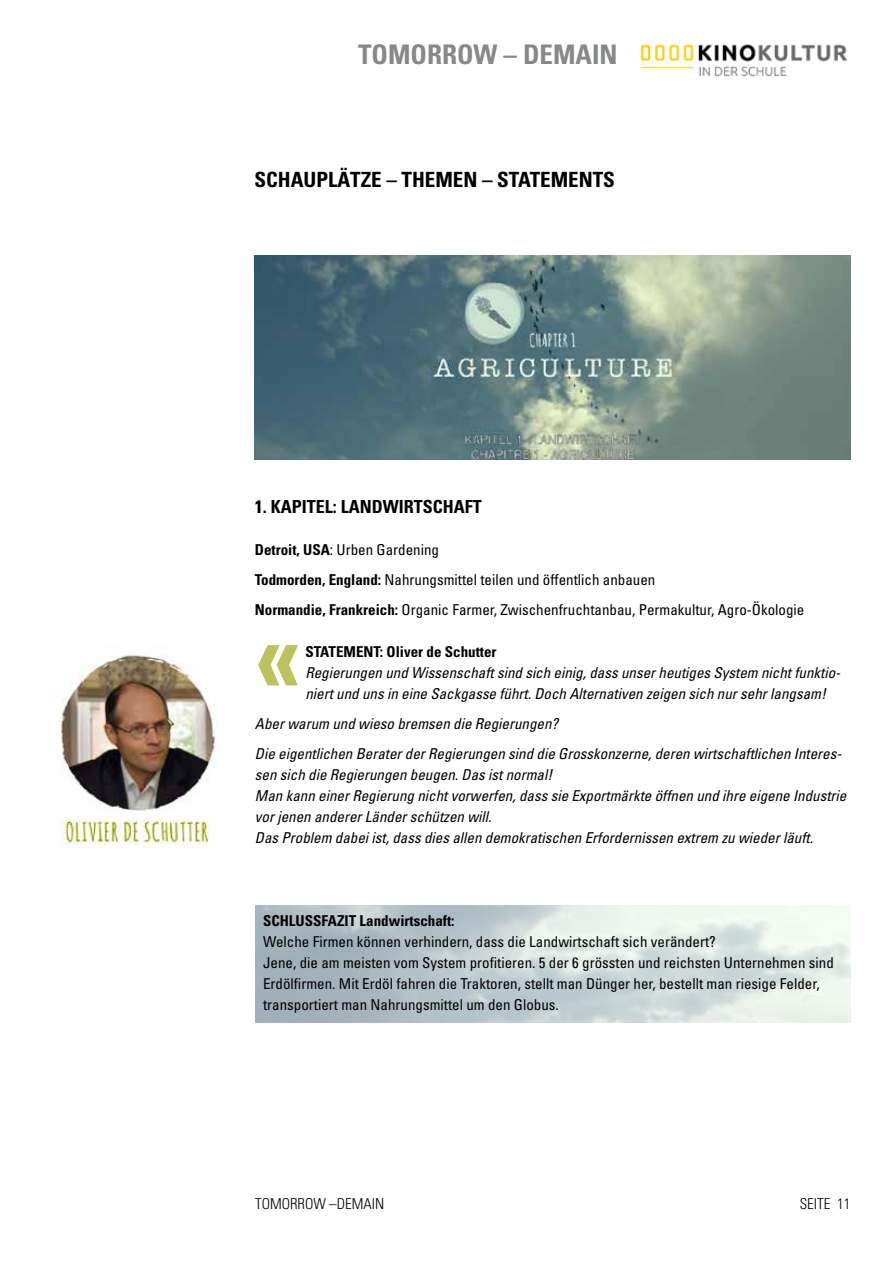
<style>
.page{position:relative;width:893px;height:1263px;background:#fff}
.page>*{position:absolute;margin:0;border:0;box-sizing:border-box;transform-origin:0 0}
.t1{font:700 condensed 103.5px "Univers";color:#bcc35c}
.t2{font:700 condensed 27px "Univers";color:#87888a}
.t3{font:700 condensed 21px "Univers";color:#000}
.t4{font:700 condensed 18px "Univers";color:#000}
.t5{font:italic condensed 15px/21px "Univers";color:#000}
.t6{font:condensed 15px/21px "Univers";color:#000}
.t7{font:700 condensed 15px "Univers";color:#000}
.t8{font:300 condensed 15px "Univers";color:#000}
.s1{font-weight:700}
</style>
<div class="page">
<img style="left:640px;top:44px;width:207px;height:33px">
<img style="left:255px;top:255px;width:595px;height:205px">
<img style="left:61px;top:646px;width:157px;height:202px">
<h2 class="t2" style="left:358px;top:38px;width:261px">TOMORROW – DEMAIN</h2>
<h3 class="t3" style="left:255px;top:166px;width:362px">SCHAUPLÄTZE – THEMEN – STATEMENTS</h3>
<p class="t4" style="left:255px;top:496px;width:228px">1. KAPITEL: LANDWIRTSCHAFT</p>
<p class="t6" style="left:255px;top:535px;width:551px;line-height:30px"><span class="s1">Detroit, USA</span>: Urben Gardening<br><span class="s1">Todmorden, England:</span> Nahrungsmittel teilen und öffentlich anbauen<br><span class="s1">Normandie, Frankreich:</span> Organic Farmer, Zwischenfruchtanbau, Permakultur, Agro-Ökologie</p>
<p class="t7" style="left:305px;top:643px;width:193px">STATEMENT: Oliver de Schutter</p>
<p class="t5" style="left:305px;top:662px;width:536px">Regierungen und Wissenschaft sind sich einig, dass unser heutiges System nicht funktio&shy;niert und uns in eine Sackgasse führt. Doch Alternativen zeigen sich nur sehr langsam!</p>
<p class="t5" style="left:255px;top:709px;width:588px;line-height:30px">Aber warum und wieso bremsen die Regierungen?<br>Die eigentlichen Berater der Regierungen sind die Grosskonzerne, deren wirtschaftlichen Interes-</p>
<p class="t5" style="left:255px;top:764px;width:593px">sen sich die Regierungen beugen. Das ist normal!<br>Man kann einer Regierung nicht vorwerfen, dass sie Exportmärkte öffnen und ihre eigene Industrie vor jenen anderer Länder schützen will.<br>Das Problem dabei ist, dass dies allen demokratischen Erfordernissen extrem zu wieder läuft.</p>
<h1 class="t1" style="left:255px;top:593px;width:47px">«</h1>
<p class="t7" style="left:263px;top:912px;width:193px">SCHLUSSFAZIT Landwirtschaft:</p>
<p class="t6" style="left:263px;top:931px;width:572px">Welche Firmen können verhindern, dass die Landwirtschaft sich verändert?<br>Jene, die am meisten vom System profitieren. 5 der 6 grössten und reichsten Unternehmen sind Erdölfirmen. Mit Erdöl fahren die Traktoren, stellt man Dünger her, bestellt man riesige Felder, transportiert man Nahrungsmittel um den Globus.</p>
<p class="t8" style="left:255px;top:1195px;width:131px">TOMORROW –DEMAIN</p>
<p class="t8" style="left:800px;top:1195px;width:52px">SEITE 11</p>
</div>
